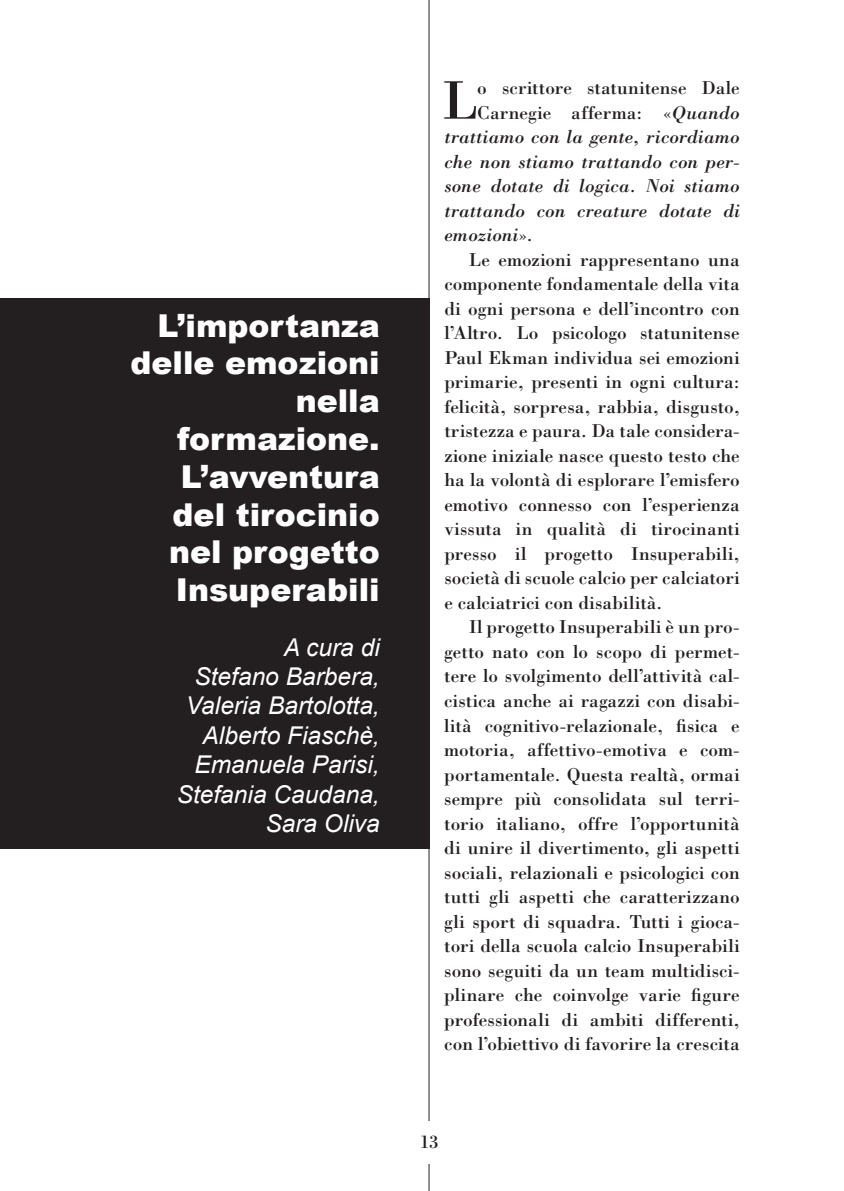
<style>
.page{position:relative;width:844px;height:1191px;background:#fff}
.page>*{position:absolute;margin:0;border:0;box-sizing:border-box;transform-origin:0 0}
.t1{font:56px "Bodoni";color:#231f20}
.t2{font:900 31.5px/37.8px "Arial";color:#fff;text-align:right}
.t3{font:italic 24.5px/29.4px "Arial";color:#fff;text-align:right}
.t4{font:19.25px "Bodoni";color:#231f20}
.t5{font:italic 19.25px "Bodoni";color:#231f20}
.s1{font-style:italic}
.s2{font-style:normal}
</style>
<div class="page">
<hr style="left:428px;top:0;width:1px;height:1191px;background:#231f20">
<div style="left:407px;top:1121px;width:44px;height:42px;background:#fff"></div>
<div style="left:0;top:298px;width:429px;height:550px;background:#231f20"></div>
<h2 class="t2" style="left:130px;top:305px;width:251px">L’importanza delle emozioni nella formazione.<br>L’avventura del tirocinio nel progetto<br>Insuperabili</h2>
<p class="t3" style="left:177px;top:632px;width:204px">A cura di<br>Stefano Barbera,<br>Valeria Bartolotta,<br>Alberto Fiaschè,<br>Emanuela Parisi,<br>Stefania Caudana,<br>Sara Oliva</p>
<h1 class="t1" style="left:443px;top:66px;width:36px">L</h1>
<p class="t4" style="left:477px;top:76px;width:264px">o scrittore statunitense Dale</p>
<p class="t4" style="left:477px;top:101px;width:264px">Carnegie afferma: «<span class="s1">Quando</span></p>
<p class="t5" style="left:444px;top:125px;width:297px">trattiamo con la gente, ricordiamo</p>
<p class="t5" style="left:444px;top:150px;width:297px">che non stiamo trattando con per-</p>
<p class="t5" style="left:444px;top:174px;width:297px">sone dotate di logica. Noi stiamo</p>
<p class="t5" style="left:444px;top:199px;width:297px">trattando con creature dotate di</p>
<p class="t5" style="left:444px;top:223px;width:90px">emozioni<span class="s2">».</span></p>
<p class="t4" style="left:469px;top:248px;width:272px">Le emozioni rappresentano una</p>
<p class="t4" style="left:444px;top:272px;width:297px">componente fondamentale della vita</p>
<p class="t4" style="left:444px;top:297px;width:297px">di ogni persona e dell’incontro con</p>
<p class="t4" style="left:444px;top:321px;width:297px">l’Altro. Lo psicologo statunitense</p>
<p class="t4" style="left:444px;top:346px;width:297px">Paul Ekman individua sei emozioni</p>
<p class="t4" style="left:444px;top:370px;width:297px">primarie, presenti in ogni cultura:</p>
<p class="t4" style="left:444px;top:395px;width:297px">felicità, sorpresa, rabbia, disgusto,</p>
<p class="t4" style="left:444px;top:419px;width:297px">tristezza e paura. Da tale considera-</p>
<p class="t4" style="left:444px;top:444px;width:297px">zione iniziale nasce questo testo che</p>
<p class="t4" style="left:444px;top:468px;width:297px">ha la volontà di esplorare l’emisfero</p>
<p class="t4" style="left:444px;top:493px;width:297px">emotivo connesso con l’esperienza</p>
<p class="t4" style="left:444px;top:517px;width:297px">vissuta in qualità di tirocinanti</p>
<p class="t4" style="left:444px;top:542px;width:297px">presso il progetto Insuperabili,</p>
<p class="t4" style="left:444px;top:566px;width:297px">società di scuole calcio per calciatori</p>
<p class="t4" style="left:444px;top:591px;width:220px">e calciatrici con disabilità.</p>
<p class="t4" style="left:469px;top:615px;width:272px">Il progetto Insuperabili è un pro-</p>
<p class="t4" style="left:444px;top:640px;width:297px">getto nato con lo scopo di permet-</p>
<p class="t4" style="left:444px;top:664px;width:297px">tere lo svolgimento dell’attività cal-</p>
<p class="t4" style="left:444px;top:689px;width:297px">cistica anche ai ragazzi con disabi-</p>
<p class="t4" style="left:444px;top:713px;width:297px">lità cognitivo-relazionale, fisica e</p>
<p class="t4" style="left:444px;top:738px;width:297px">motoria, affettivo-emotiva e com-</p>
<p class="t4" style="left:444px;top:762px;width:297px">portamentale. Questa realtà, ormai</p>
<p class="t4" style="left:444px;top:787px;width:297px">sempre più consolidata sul terri-</p>
<p class="t4" style="left:444px;top:811px;width:297px">torio italiano, offre l’opportunità</p>
<p class="t4" style="left:444px;top:836px;width:297px">di unire il divertimento, gli aspetti</p>
<p class="t4" style="left:444px;top:860px;width:297px">sociali, relazionali e psicologici con</p>
<p class="t4" style="left:444px;top:885px;width:297px">tutti gli aspetti che caratterizzano</p>
<p class="t4" style="left:444px;top:909px;width:297px">gli sport di squadra. Tutti i gioca-</p>
<p class="t4" style="left:444px;top:934px;width:297px">tori della scuola calcio Insuperabili</p>
<p class="t4" style="left:444px;top:958px;width:297px">sono seguiti da un team multidisci-</p>
<p class="t4" style="left:444px;top:983px;width:297px">plinare che coinvolge varie figure</p>
<p class="t4" style="left:444px;top:1007px;width:297px">professionali di ambiti differenti,</p>
<p class="t4" style="left:444px;top:1032px;width:297px">con l’obiettivo di favorire la crescita</p>
<p class="t4" style="left:420px;top:1130px;width:21px">13</p>
</div>
